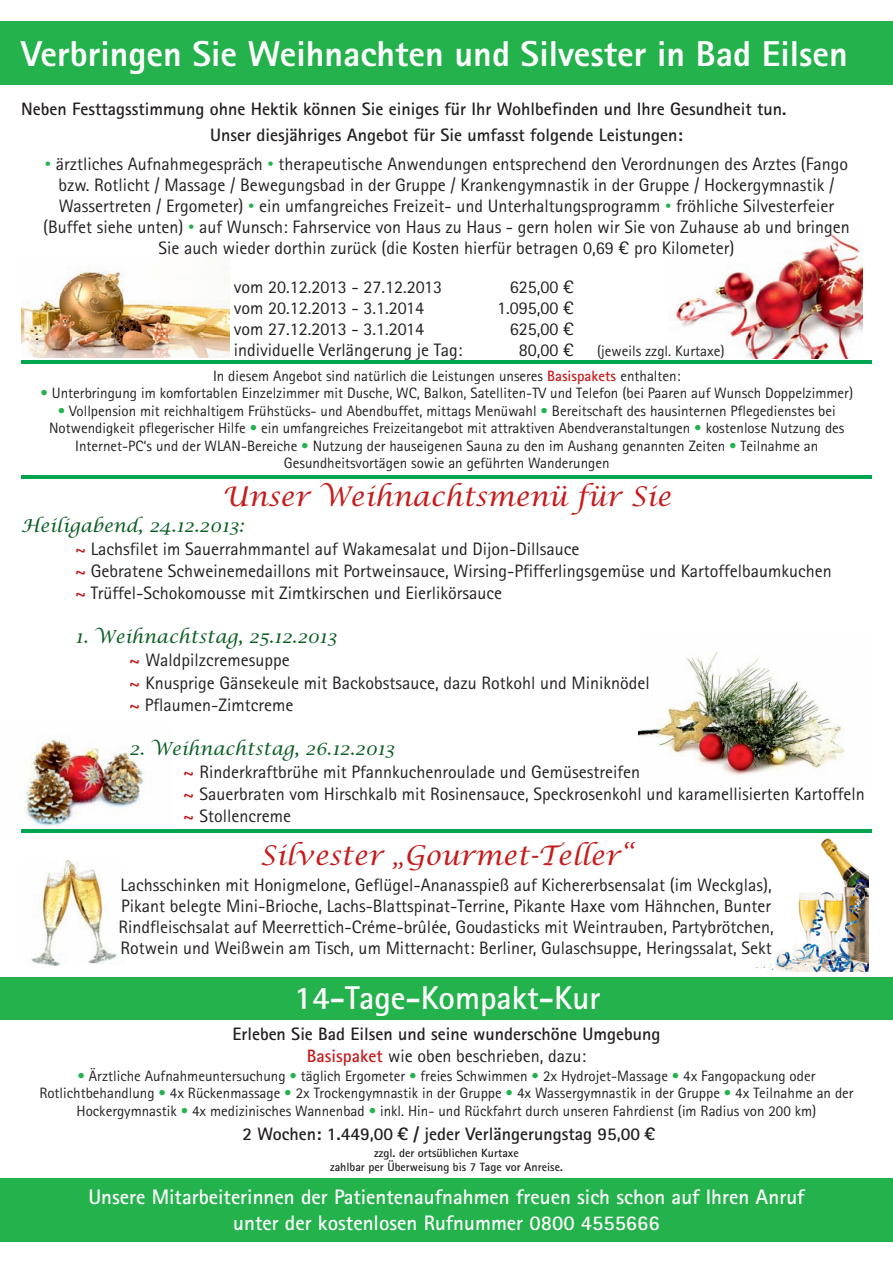
<style>
.page{position:relative;width:893px;height:1263px;background:#fff}
.page>*{position:absolute;margin:0;border:0;box-sizing:border-box;transform-origin:0 0}
.t1{font:700 36px "Rotis Sans Serif CE";color:#fff}
.t2{font:700 33px "Rotis Sans Serif CE";color:#fff}
.t3{font:italic 27px "Lucida Calligraphy";color:#c61c1d}
.t4{font:700 21px/25.8px "Rotis Sans Serif CE";color:#fff;text-align:center}
.t5{font:18px/22px "Rotis Sans Serif CE";color:#231f20}
.t6{font:700 18px/25.8px "Rotis Sans Serif CE";color:#231f20}
.t7{font:italic 18px "Lucida Calligraphy";color:#0b5e24}
.t8{font:18px "Arial";color:#23b24b}
.t9{font:15px/17.5px "Rotis Sans Serif CE";color:#231f20;text-align:center}
.t10{font:15px "Rotis Sans Serif CE";color:#23b24b}
.t11{font:700 12px/14.7px "Rotis Sans Serif CE";color:#231f20;text-align:center}
.s1{font-family:"Arial";color:#23b24b}
.s2{font-weight:700;color:#c61c1d}
.s3{color:#23b24b}
.s4{color:#c61c1d}
.s5{font-weight:400}
</style>
<div class="page">
<div style="left:0;top:1178px;width:893px;height:64px;background:#23b24b"></div>
<div style="left:0;top:977px;width:893px;height:43px;background:#23b24b"></div>
<div style="left:0;top:21px;width:893px;height:64px;background:#23b24b"></div>
<img style="left:21px;top:738px;width:152px;height:92px">
<img style="left:638px;top:652px;width:207px;height:123px">
<img style="left:21px;top:271px;width:209px;height:87px">
<img style="left:668px;top:229px;width:195px;height:130px">
<img style="left:755px;top:838px;width:113px;height:134px">
<hr style="left:21px;top:476px;width:851px;height:3px;background:#00a54f">
<hr style="left:21px;top:361px;width:851px;height:3px;background:#00a54f">
<hr style="left:21px;top:830px;width:851px;height:3px;background:#00a54f">
<img style="left:31px;top:860px;width:87px;height:105px">
<h1 class="t1" style="left:21px;top:41px;width:828px">Verbringen Sie Weihnachten und Silvester in Bad Eilsen</h1>
<p class="t6" style="left:210px;top:98px;width:578px;text-indent:-189px">Neben Festtagsstimmung ohne Hektik können Sie einiges für Ihr Wohlbefinden und Ihre Gesundheit tun.<br>Unser diesjähriges Angebot für Sie umfasst folgende Leistungen:</p>
<p class="t5" style="left:45px;top:155px;width:805px"><span class="s1">•</span> ärztliches Aufnahmegespräch therapeutische Anwendungen entsprechend den Verordnungen des Arztes (Fango</p>
<p class="t8" style="left:267px;top:157px;width:8px">•</p>
<p class="t5" style="left:43px;top:176px;width:808px;line-height:21px;text-align:center">bzw. Rotlicht / Massage / Bewegungsbad in der Gruppe / Krankengymnastik in der Gruppe / Hockergymnastik / Wassertreten / Ergometer) ein umfangreiches Freizeit- und Unterhaltungsprogramm fröhliche Silvesterfeier (Buffet siehe unten) auf Wunsch: Fahrservice von Haus zu Haus - gern holen wir Sie von Zuhause ab und bringen Sie auch wieder dorthin zurück (die Kosten hierfür betragen 0,69 € pro Kilometer)</p>
<p class="t5" style="left:234px;top:277px;width:210px">vom 20.12.2013 - 27.12.2013</p>
<p class="t5" style="left:510px;top:277px;width:66px">625,00 €</p>
<p class="t5" style="left:234px;top:298px;width:192px">vom 20.12.2013 - 3.1.2014</p>
<p class="t5" style="left:497px;top:298px;width:78px">1.095,00 €</p>
<p class="t5" style="left:234px;top:319px;width:192px">vom 27.12.2013 - 3.1.2014</p>
<p class="t5" style="left:510px;top:319px;width:66px">625,00 €</p>
<p class="t5" style="left:234px;top:340px;width:230px">individuelle Verlängerung je Tag:</p>
<p class="t5" style="left:519px;top:340px;width:57px">80,00 €</p>
<p class="t9" style="left:597px;top:343px;width:129px">(jeweils zzgl. Kurtaxe)</p>
<p class="t8" style="left:248px;top:199px;width:8px">•</p>
<p class="t8" style="left:665px;top:199px;width:8px">•</p>
<p class="t8" style="left:188px;top:220px;width:8px">•</p>
<p class="t9" style="left:213px;top:368px;width:469px">In diesem Angebot sind natürlich die Leistungen unseres <span class="s2">Basispakets</span> enthalten:</p>
<p class="t9" style="left:41px;top:386px;width:814px"><span class="s3">•</span> Unterbringung im komfortablen Einzelzimmer mit Dusche, WC, Balkon, Satelliten-TV und Telefon (bei Paaren auf Wunsch Doppelzimmer)</p>
<p class="t9" style="left:49px;top:403px;width:797px"><span class="s3">•</span> Vollpension mit reichhaltigem Frühstücks- und Abendbuffet, mittags Menüwahl Bereitschaft des hausinternen Pflegedienstes bei Notwendigkeit pflegerischer Hilfe ein umfangreiches Freizeitangebot mit attraktiven Abendveranstaltungen kostenlose Nutzung des Internet-PC‘s und der WLAN-Bereiche Nutzung der hauseigenen Sauna zu den im Aushang genannten Zeiten Teilnahme an Gesundheitsvortägen sowie an geführten Wanderungen</p>
<p class="t10" style="left:541px;top:405px;width:9px">•</p>
<p class="t10" style="left:250px;top:423px;width:9px">•</p>
<p class="t10" style="left:694px;top:423px;width:9px">•</p>
<p class="t10" style="left:301px;top:440px;width:9px">•</p>
<p class="t10" style="left:729px;top:440px;width:9px">•</p>
<h3 class="t3" style="left:222px;top:483px;width:450px">Unser Weihnachtsmenü für Sie</h3>
<p class="t7" style="left:21px;top:516px;width:224px">Heiligabend, 24.12.2013:</p>
<p class="t5" style="left:75px;top:540px;width:758px"><span class="s2">~</span> Lachsfilet im Sauerrahmmantel auf Wakamesalat und Dijon-Dillsauce<br><span class="s2">~</span> Gebratene Schweinemedaillons mit Portweinsauce, Wirsing-Pfifferlingsgemüse und Kartoffelbaumkuchen <span class="s2">~</span> Trüffel-Schokomousse mit Zimtkirschen und Eierlikörsauce</p>
<p class="t7" style="left:75px;top:628px;width:263px">1. Weihnachtstag, 25.12.2013</p>
<p class="t5" style="left:129px;top:651px;width:522px"><span class="s2">~</span> Waldpilzcremesuppe<br><span class="s2">~</span> Knusprige Gänsekeule mit Backobstsauce, dazu Rotkohl und Miniknödel <span class="s2">~</span> Pflaumen-Zimtcreme</p>
<p class="t7" style="left:129px;top:739px;width:267px">2. Weihnachtstag, 26.12.2013</p>
<p class="t5" style="left:183px;top:762px;width:683px"><span class="s2">~</span> Rinderkraftbrühe mit Pfannkuchenroulade und Gemüsestreifen<br><span class="s2">~</span> Sauerbraten vom Hirschkalb mit Rosinensauce, Speckrosenkohl und karamellisierten Kartoffeln <span class="s2">~</span> Stollencreme</p>
<h3 class="t3" style="left:260px;top:842px;width:374px">Silvester „Gourmet-Teller“</h3>
<p class="t5" style="left:118px;top:876px;width:657px;line-height:21px">Lachsschinken mit Honigmelone, Geflügel-Ananasspieß auf Kichererbsensalat (im Weckglas), Pikant belegte Mini-Brioche, Lachs-Blattspinat-Terrine, Pikante Haxe vom Hähnchen, Bunter Rindfleischsalat auf Meerrettich-Créme-brûlée, Goudasticks mit Weintrauben, Partybrötchen, Rotwein und Weißwein am Tisch, um Mitternacht: Berliner, Gulaschsuppe, Heringssalat, Sekt</p>
<h2 class="t2" style="left:294px;top:987px;width:308px">14-Tage-Kompakt-Kur</h2>
<p class="t6" style="left:232px;top:1025px;width:430px;line-height:22px;text-align:center">Erleben Sie Bad Eilsen und seine wunderschöne Umgebung<br><span class="s4">Basispaket</span> <span class="s5">wie oben beschrieben, dazu:</span></p>
<p class="t9" style="left:39px;top:1068px;width:816px"><span class="s3">•</span> Ärztliche Aufnahmeuntersuchung täglich Ergometer freies Schwimmen 2x Hydrojet-Massage 4x Fangopackung oder<br>Rotlichtbehandlung 4x Rückenmassage 2x Trockengymnastik in der Gruppe 4x Wassergymnastik in der Gruppe 4x Teilnahme an der<br>Hockergymnastik 4x medizinisches Wannenbad inkl. Hin- und Rückfahrt durch unseren Fahrdienst (im Radius von 200 km)</p>
<p class="t6" style="left:242px;top:1123px;width:414px">2 Wochen: 1.449,00 € / jeder Verlängerungstag 95,00 €</p>
<p class="t11" style="left:330px;top:1146px;width:234px">zzgl. der ortsüblichen Kurtaxe<br>zahlbar per Überweisung bis 7 Tage vor Anreise.</p>
<p class="t10" style="left:289px;top:1070px;width:9px">•</p>
<p class="t10" style="left:409px;top:1070px;width:9px">•</p>
<p class="t10" style="left:532px;top:1070px;width:9px">•</p>
<p class="t10" style="left:672px;top:1070px;width:9px">•</p>
<p class="t10" style="left:159px;top:1088px;width:9px">•</p>
<p class="t10" style="left:284px;top:1088px;width:9px">•</p>
<p class="t10" style="left:506px;top:1088px;width:9px">•</p>
<p class="t10" style="left:724px;top:1088px;width:9px">•</p>
<p class="t10" style="left:181px;top:1105px;width:9px">•</p>
<p class="t10" style="left:369px;top:1105px;width:9px">•</p>
<p class="t4" style="left:88px;top:1186px;width:718px">Unsere Mitarbeiterinnen der Patientenaufnahmen freuen sich schon auf Ihren Anruf unter der kostenlosen Rufnummer 0800 4555666</p>
</div>
